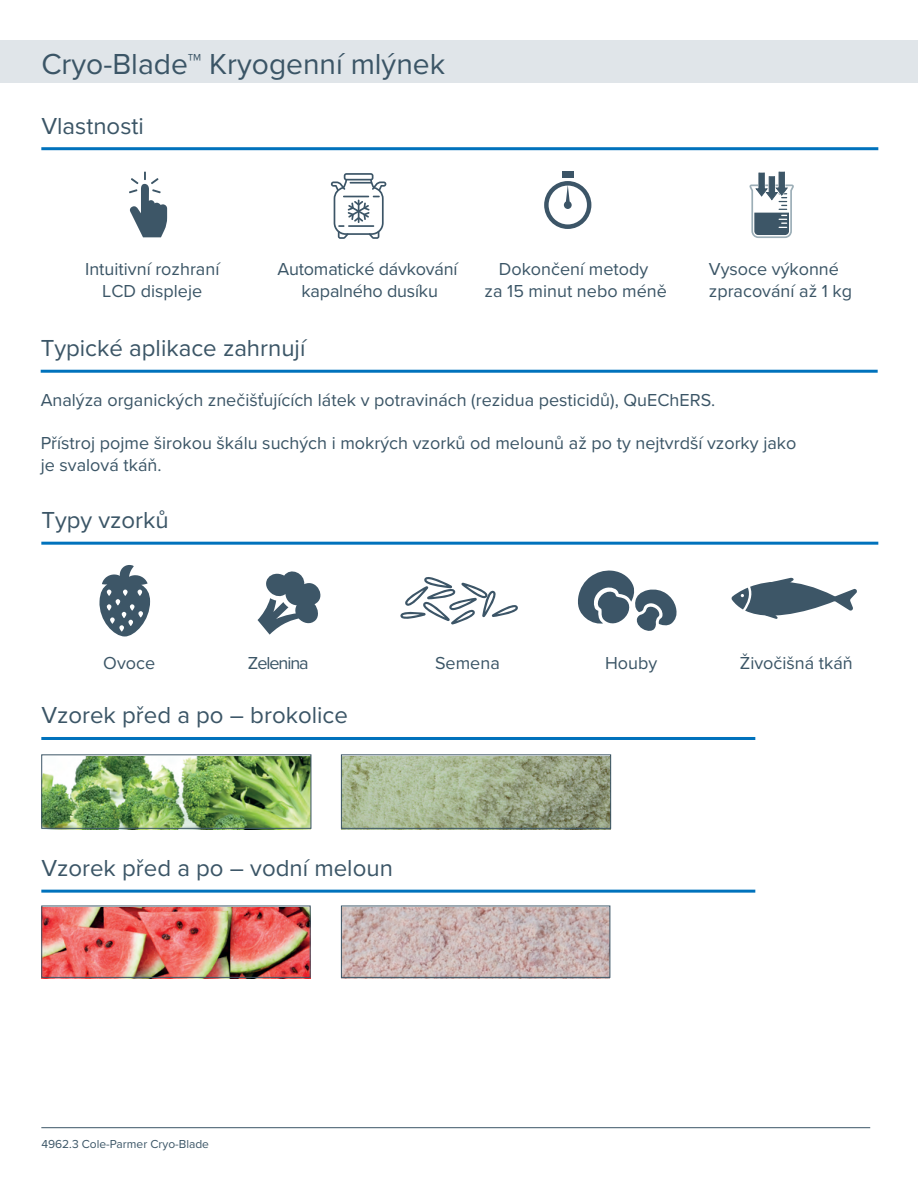
<style>
.page{position:relative;width:918px;height:1188px;background:#fff}
.page>*{position:absolute;margin:0;border:0;box-sizing:border-box;transform-origin:0 0}
.t1{font:30px "Proxima Nova";color:#3b5566}
.t2{font:24px "Proxima Nova";color:#3b5566}
.t3{font:18px/21.6px "Proxima Nova";color:#3b5566;text-align:center}
.t4{font:18px "Proxima Nova";letter-spacing:-.06em;color:#3b5566}
.t5{font:12px "Proxima Nova";color:#3b5566}
</style>
<div class="page">
<div style="left:1px;top:40px;width:917px;height:43px;background:#e0e5e9"></div>
<hr style="left:41px;top:1127px;width:829px;height:1px;background:#3b5566">
<svg style="left:258px;top:571px;width:63px;height:64px"></svg>
<svg style="left:99px;top:565px;width:51px;height:72px"></svg>
<svg style="left:400px;top:577px;width:118px;height:47px"></svg>
<svg style="left:578px;top:571px;width:99px;height:60px"></svg>
<hr style="left:41px;top:542px;width:837px;height:3px;background:#0072bc">
<hr style="left:41px;top:370px;width:837px;height:3px;background:#0072bc">
<svg style="left:731px;top:577px;width:126px;height:42px"></svg>
<svg style="left:129px;top:172px;width:38px;height:65px"></svg>
<svg style="left:749px;top:171px;width:45px;height:67px"></svg>
<svg style="left:544px;top:181px;width:47px;height:48px"></svg>
<div style="left:563px;top:172px;width:11px;height:6px;background:#3c5567"></div>
<hr style="left:41px;top:147px;width:837px;height:3px;background:#0072bc">
<svg style="left:331px;top:173px;width:55px;height:66px"></svg>
<hr style="left:350px;top:182px;width:22px;height:2px;background:#3c5567">
<hr style="left:41px;top:737px;width:714px;height:3px;background:#0072bc">
<hr style="left:41px;top:890px;width:714px;height:3px;background:#0072bc">
<img style="left:42px;top:756px;width:269px;height:74px">
<div style="left:41px;top:754px;width:270px;height:75px;border:1px solid #3b5566"></div>
<img style="left:42px;top:908px;width:268px;height:71px">
<div style="left:41px;top:906px;width:270px;height:72px;border:1px solid #3b5566"></div>
<img style="left:341px;top:756px;width:270px;height:74px">
<div style="left:341px;top:754px;width:270px;height:75px;border:1px solid #3b5566"></div>
<img style="left:341px;top:908px;width:269px;height:71px">
<div style="left:341px;top:906px;width:269px;height:72px;border:1px solid #3b5566"></div>
<h1 class="t1" style="left:41px;top:41px;width:405px">Cryo-Blade™ Kryogenní mlýnek</h1>
<h2 class="t2" style="left:41px;top:108px;width:104px">Vlastnosti</h2>
<p class="t3" style="left:85px;top:257px;width:136px">Intuitivní rozhraní<br>LCD displeje</p>
<p class="t3" style="left:277px;top:257px;width:182px">Automatické dávkování kapalného dusíku</p>
<p class="t3" style="left:485px;top:257px;width:184px">Dokončení metody<br>za 15 minut nebo méně</p>
<p class="t3" style="left:709px;top:257px;width:145px;text-align:left">Vysoce výkonné zpracování až 1 kg</p>
<h2 class="t2" style="left:41px;top:330px;width:266px">Typické aplikace zahrnují</h2>
<p class="t3" style="left:41px;top:388px;width:676px">Analýza organických znečišťujících látek v potravinách (rezidua pesticidů), QuEChERS.</p>
<p class="t3" style="left:41px;top:431px;width:757px;text-align:left">Přístroj pojme širokou škálu suchých i mokrých vzorků od melounů až po ty nejtvrdší vzorky jako je svalová tkáň.</p>
<h2 class="t2" style="left:41px;top:502px;width:129px">Typy vzorků</h2>
<p class="t3" style="left:103px;top:651px;width:53px">Ovoce</p>
<p class="t4" style="left:248px;top:649px;width:62px">Zelenina</p>
<p class="t3" style="left:435px;top:651px;width:66px">Semena</p>
<p class="t3" style="left:605px;top:651px;width:54px">Houby</p>
<p class="t3" style="left:740px;top:651px;width:115px">Živočišná tkáň</p>
<h2 class="t2" style="left:41px;top:698px;width:308px">Vzorek před a po – brokolice</h2>
<h2 class="t2" style="left:41px;top:850px;width:353px">Vzorek před a po – vodní meloun</h2>
<p class="t5" style="left:41px;top:1135px;width:169px">4962.3 Cole-Parmer Cryo-Blade</p>
</div>
